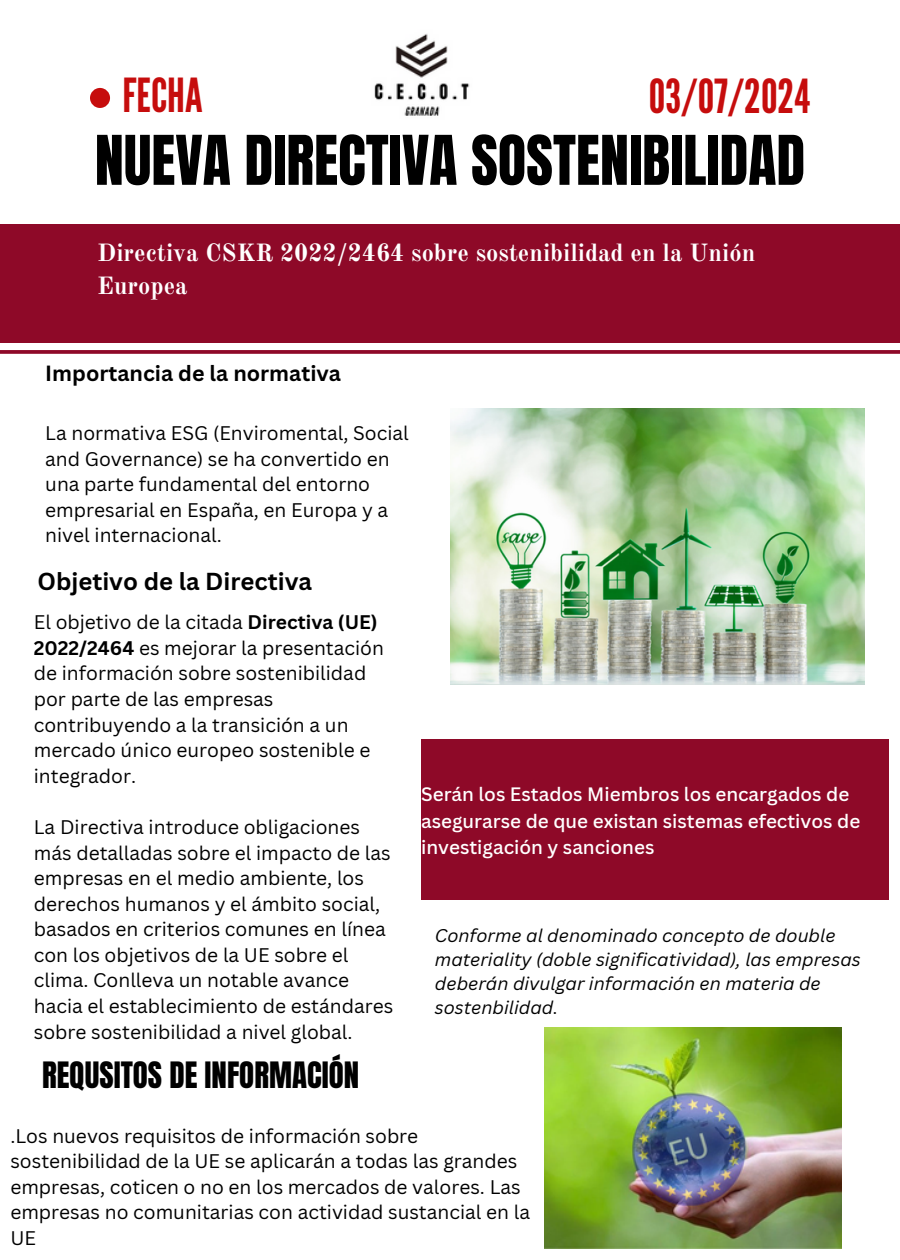
<style>
.page{position:relative;width:900px;height:1260px;background:#fff}
.page>*{position:absolute;margin:0;border:0;box-sizing:border-box;transform-origin:0 0}
.t1{font:58.25px "Anton";color:#000}
.t2{font:46.75px "League Gothic";color:#c60d0d}
.t3{font:31px "Anton";color:#000}
.t4{font:700 24.5px/33.8px "Old Standard";color:#fff}
.t5{font:700 24px "Canva Sans";color:#000}
.t6{font:700 21.5px "Canva Sans";color:#000}
.t7{font:19.25px/25.5px "Canva Sans";color:#000}
.t8{font:500 19px/26.2px "Canva Sans";color:#fff}
.t9{font:italic 18px/24px "Canva Sans";color:#000}
.s1{font-weight:700}
</style>
<div class="page">
<div style="left:90px;top:88px;width:20px;height:20px;background:#c60d0d;border-radius:50%"></div>
<div style="left:0;top:224px;width:900px;height:119px;background:#8e0928"></div>
<svg style="left:0;top:350px;width:900px;height:4px;fill:#91102e"></svg>
<div style="left:421px;top:739px;width:468px;height:161px;background:#8e0928"></div>
<img style="left:374px;top:33px;width:96px;height:83px">
<img style="left:450px;top:408px;width:415px;height:276px">
<img style="left:545px;top:1028px;width:296px;height:221px">
<h2 class="t2" style="left:123px;top:69px;width:82px">FECHA</h2>
<h5 class="t1" style="left:95px;top:119px;width:712px">NUEVA DIRECTIVA SOSTENIBILIDAD</h5>
<p class="t2" style="left:649px;top:69px;width:163px">03/07/2024</p>
<p class="t4" style="left:97px;top:236px;width:660px">Directiva CSKR 2022/2464 sobre sostenibilidad en la Unión<br>Europea</p>
<h4 class="t6" style="left:45px;top:358px;width:297px">Importancia de la normativa</h4>
<p class="t7" style="left:45px;top:420px;width:365px">La normativa ESG (Enviromental, Social and Governance) se ha convertido en una parte fundamental del entorno empresarial en España, en Europa y a nivel internacional.</p>
<h6 class="t5" style="left:37px;top:564px;width:276px">Objetivo de la Directiva</h6>
<p class="t7" style="left:34px;top:609px;width:352px">El objetivo de la citada <span class="s1">Directiva (UE)<br>2022/2464</span> es mejorar la presentación de información sobre sostenibilidad por parte de las empresas contribuyendo a la transición a un mercado único europeo sostenible e integrador.</p>
<p class="t7" style="left:34px;top:814px;width:361px">La Directiva introduce obligaciones más detalladas sobre el impacto de las empresas en el medio ambiente, los derechos humanos y el ámbito social, basados en criterios comunes en línea con los objetivos de la UE sobre el clima. Conlleva un notable avance hacia el establecimiento de estándares sobre sostenibilidad a nivel global.</p>
<h4 class="t3" style="left:42px;top:1053px;width:318px">REQUSITOS DE INFORMACIÓN</h4>
<p class="t8" style="left:421px;top:781px;width:441px">Serán los Estados Miembros los encargados de asegurarse de que existan sistemas efectivos de investigación y sanciones</p>
<p class="t9" style="left:435px;top:923px;width:427px">Conforme al denominado concepto de double materiality (doble significatividad), las empresas deberán divulgar información en materia de sostenbilidad.</p>
<p class="t7" style="left:10px;top:1122px;width:521px">.Los nuevos requisitos de información sobre sostenibilidad de la UE se aplicarán a todas las grandes empresas, coticen o no en los mercados de valores. Las empresas no comunitarias con actividad sustancial en la UE</p>
</div>
